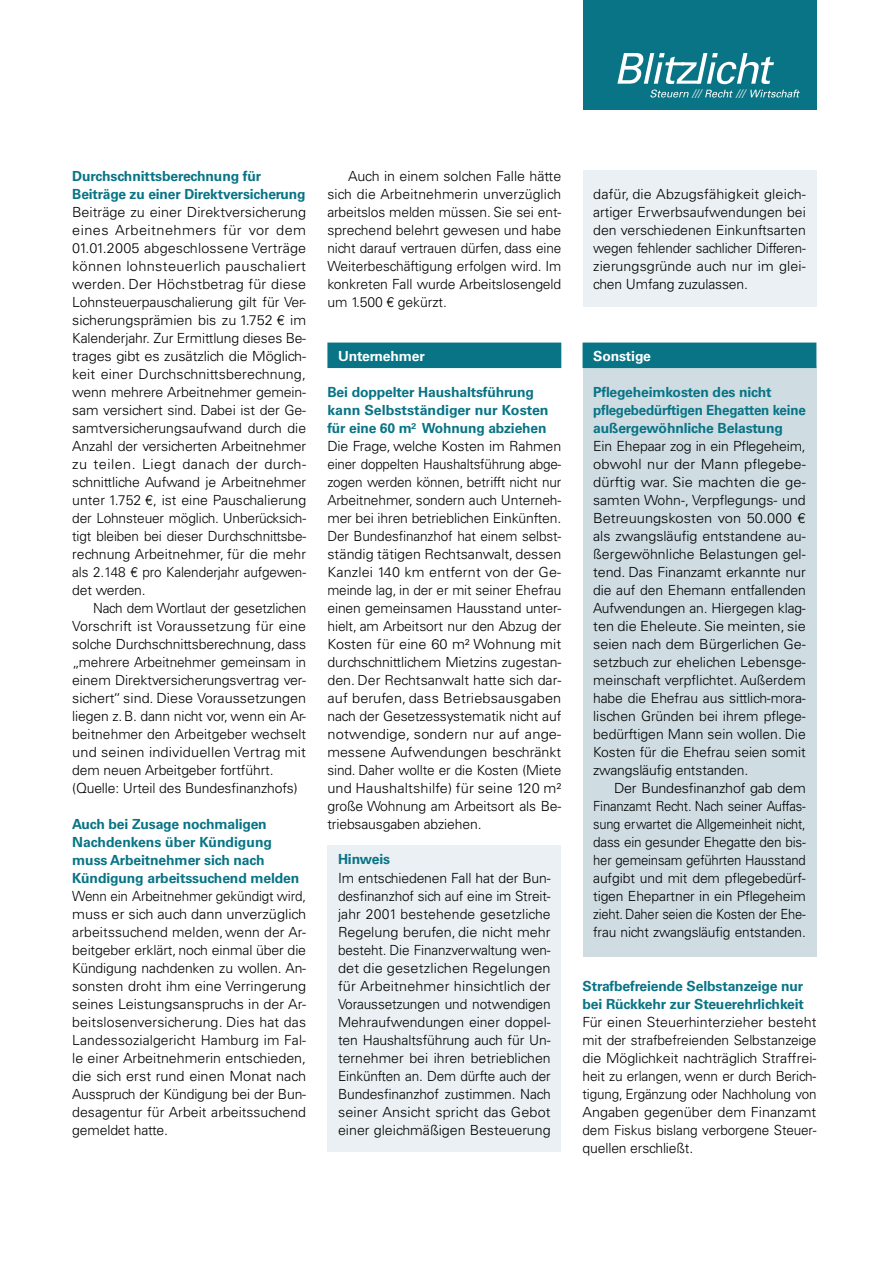
<style>
.page{position:relative;width:893px;height:1263px;background:#fff}
.page>*{position:absolute;margin:0;border:0;box-sizing:border-box;transform-origin:0 0}
.t1{font:300 13.95px/18px "Univers LT Std";letter-spacing:-.01em;color:#000;text-align:justify}
.t2{font:300 13.95px/18px "Univers LT Std";letter-spacing:-.01em;color:#000;text-align:justify;scale:.96 1}
.t3{font:700 13.95px/18px "Univers LT Std";letter-spacing:-.01em;color:#087485}
.t4{font:700 13.95px "Univers LT Std";letter-spacing:-.01em;color:#fff}
.t5{font:italic 10.65px "Univers";color:#fff}
</style>
<div class="page">
<div style="left:583px;top:366px;width:233px;height:591px;background:#cfdde3"></div>
<div style="left:583px;top:0;width:233px;height:110px;background:#087485"></div>
<svg style="left:617px;top:53px;width:157px;height:31px"></svg>
<svg style="left:650px;top:90px;width:150px;height:8px"></svg>
<div style="left:327px;top:343px;width:234px;height:25px;background:#087485"></div>
<div style="left:583px;top:343px;width:233px;height:25px;background:#087485"></div>
<div style="left:327px;top:845px;width:234px;height:307px;background:#eaf0f3"></div>
<div style="left:583px;top:170px;width:233px;height:137px;background:#eaf0f3"></div>
<p class="t5" style="left:692px;top:87px;width:10px">///</p>
<p class="t5" style="left:736px;top:87px;width:10px">///</p>
<p class="t3" style="left:72px;top:167px;width:235px">Durchschnittsberechnung für<br>Beiträge zu einer Direktversicherung</p>
<p class="t1" style="left:72px;top:203px;width:235px">Beiträge zu einer Direktversicherung eines Arbeitnehmers für vor dem 01.01.2005 abgeschlossene Verträge können lohnsteuerlich pauschaliert werden. Der Höchstbetrag für diese Lohnsteuerpauschalierung gilt für Ver&shy;sicherungsprämien bis zu 1.752 € im Kalenderjahr. Zur Ermittlung dieses Be&shy;trages gibt es zusätzlich die Möglich&shy;keit einer Durchschnittsberechnung, wenn mehrere Arbeitnehmer gemein&shy;sam versichert sind. Dabei ist der Ge&shy;samtversicherungsaufwand durch die Anzahl der versicherten Arbeitnehmer zu teilen. Liegt danach der durch&shy;schnittliche Aufwand je Arbeitnehmer unter 1.752 €, ist eine Pauschalierung der Lohnsteuer möglich. Unberücksich&shy;tigt bleiben bei dieser Durchschnittsbe&shy;rechnung Arbeitnehmer, für die mehr als 2.148 € pro Kalenderjahr aufgewen&shy;det werden.</p>
<p class="t1" style="left:72px;top:599px;width:235px;text-align:left;text-indent:21px">Nach dem Wortlaut der gesetzlichen Vorschrift ist Voraussetzung für eine solche Durchschnittsberechnung, dass „mehrere Arbeitnehmer gemeinsam in einem Direktversicherungsvertrag ver&shy;sichert“ sind. Diese Voraussetzungen liegen z. B. dann nicht vor, wenn ein Ar&shy;beitnehmer den Arbeitgeber wechselt und seinen individuellen Vertrag mit dem neuen Arbeitgeber fortführt. (Quelle: Urteil des Bundesfinanzhofs)</p>
<p class="t3" style="left:72px;top:815px;width:229px">Auch bei Zusage nochmaligen<br>Nachdenkens über Kündigung muss Arbeitnehmer sich nach<br>Kündigung arbeitssuchend melden</p>
<p class="t2" style="left:72px;top:887px;width:245px">Wenn ein Arbeitnehmer gekündigt wird, muss er sich auch dann unverzüglich arbeitssuchend melden, wenn der Ar&shy;beitgeber erklärt, noch einmal über die Kündigung nachdenken zu wollen. An&shy;sonsten droht ihm eine Verringerung seines Leistungsanspruchs in der Ar&shy;beitslosenversicherung. Dies hat das Landessozialgericht Hamburg im Fal&shy;le einer Arbeitnehmerin entschieden, die sich erst rund einen Monat nach Ausspruch der Kündigung bei der Bun&shy;desagentur für Arbeit arbeitssuchend gemeldet hatte.</p>
<p class="t1" style="left:327px;top:167px;width:235px;text-indent:21px">Auch in einem solchen Falle hätte sich die Arbeitnehmerin unverzüglich arbeitslos melden müssen. Sie sei ent&shy;sprechend belehrt gewesen und habe nicht darauf vertrauen dürfen, dass eine Weiterbeschäftigung erfolgen wird. Im konkreten Fall wurde Arbeitslosengeld um 1.500 € gekürzt.</p>
<p class="t4" style="left:338px;top:347px;width:88px">Unternehmer</p>
<p class="t3" style="left:327px;top:383px;width:223px">Bei doppelter Haushaltsführung kann Selbstständiger nur Kosten für eine 60 m² Wohnung abziehen</p>
<p class="t1" style="left:327px;top:437px;width:235px">Die Frage, welche Kosten im Rahmen einer doppelten Haushaltsführung abge&shy;zogen werden können, betrifft nicht nur Arbeitnehmer, sondern auch Unterneh&shy;mer bei ihren betrieblichen Einkünften.<br>Der Bundesfinanzhof hat einem selbst&shy;ständig tätigen Rechtsanwalt, dessen Kanzlei 140 km entfernt von der Ge&shy;meinde lag, in der er mit seiner Ehefrau einen gemeinsamen Hausstand unter&shy;hielt, am Arbeitsort nur den Abzug der Kosten für eine 60 m² Wohnung mit durchschnittlichem Mietzins zugestan&shy;den. Der Rechtsanwalt hatte sich dar&shy;auf berufen, dass Betriebsausgaben nach der Gesetzessystematik nicht auf notwendige, sondern nur auf ange&shy;messene Aufwendungen beschränkt sind. Daher wollte er die Kosten (Miete und Haushaltshilfe) für seine 120 m² große Wohnung am Arbeitsort als Be&shy;triebsausgaben abziehen.</p>
<p class="t3" style="left:338px;top:850px;width:54px">Hinweis</p>
<p class="t1" style="left:338px;top:869px;width:214px">Im entschiedenen Fall hat der Bun&shy;desfinanzhof sich auf eine im Streit&shy;jahr 2001 bestehende gesetzliche Regelung berufen, die nicht mehr besteht. Die Finanzverwaltung wen&shy;det die gesetzlichen Regelungen für Arbeitnehmer hinsichtlich der Voraussetzungen und notwendigen Mehraufwendungen einer doppel&shy;ten Haushaltsführung auch für Un&shy;ternehmer bei ihren betrieblichen Einkünften an. Dem dürfte auch der Bundesfinanzhof zustimmen. Nach seiner Ansicht spricht das Gebot einer gleichmäßigen Besteuerung</p>
<p class="t1" style="left:593px;top:185px;width:214px">dafür, die Abzugsfähigkeit gleich&shy;artiger Erwerbsaufwendungen bei den verschiedenen Einkunftsarten wegen fehlender sachlicher Differen&shy;zierungsgründe auch nur im glei&shy;chen Umfang zuzulassen.</p>
<p class="t4" style="left:593px;top:347px;width:59px">Sonstige</p>
<p class="t3" style="left:593px;top:383px;width:214px">Pflegeheimkosten des nicht pflegebedürftigen Ehegatten keine außergewöhnliche Belastung</p>
<p class="t1" style="left:593px;top:437px;width:214px">Ein Ehepaar zog in ein Pflegeheim, obwohl nur der Mann pflegebe&shy;dürftig war. Sie machten die ge&shy;samten Wohn-, Verpflegungs- und Betreuungskosten von 50.000 € als zwangsläufig entstandene au&shy;ßergewöhnliche Belastungen gel&shy;tend. Das Finanzamt erkannte nur die auf den Ehemann entfallenden Aufwendungen an. Hiergegen klag&shy;ten die Eheleute. Sie meinten, sie seien nach dem Bürgerlichen Ge&shy;setzbuch zur ehelichen Lebensge&shy;meinschaft verpflichtet. Außerdem habe die Ehefrau aus sittlich-mora&shy;lischen Gründen bei ihrem pflege&shy;bedürftigen Mann sein wollen. Die Kosten für die Ehefrau seien somit zwangsläufig entstanden.</p>
<p class="t1" style="left:593px;top:779px;width:214px;text-indent:21px">Der Bundesfinanzhof gab dem Finanzamt Recht. Nach seiner Auffas&shy;sung erwartet die Allgemeinheit nicht, dass ein gesunder Ehegatte den bis&shy;her gemeinsam geführten Hausstand aufgibt und mit dem pflegebedürf&shy;tigen Ehepartner in ein Pflegeheim zieht. Daher seien die Kosten der Ehe&shy;frau nicht zwangsläufig entstanden.</p>
<p class="t3" style="left:583px;top:977px;width:223px">Strafbefreiende Selbstanzeige nur bei Rückkehr zur Steuerehrlichkeit</p>
<p class="t1" style="left:583px;top:1013px;width:235px">Für einen Steuerhinterzieher besteht mit der strafbefreienden Selbstanzeige die Möglichkeit nachträglich Straffrei&shy;heit zu erlangen, wenn er durch Berich&shy;tigung, Ergänzung oder Nachholung von Angaben gegenüber dem Finanzamt dem Fiskus bislang verborgene Steuer&shy;quellen erschließt.</p>
</div>
